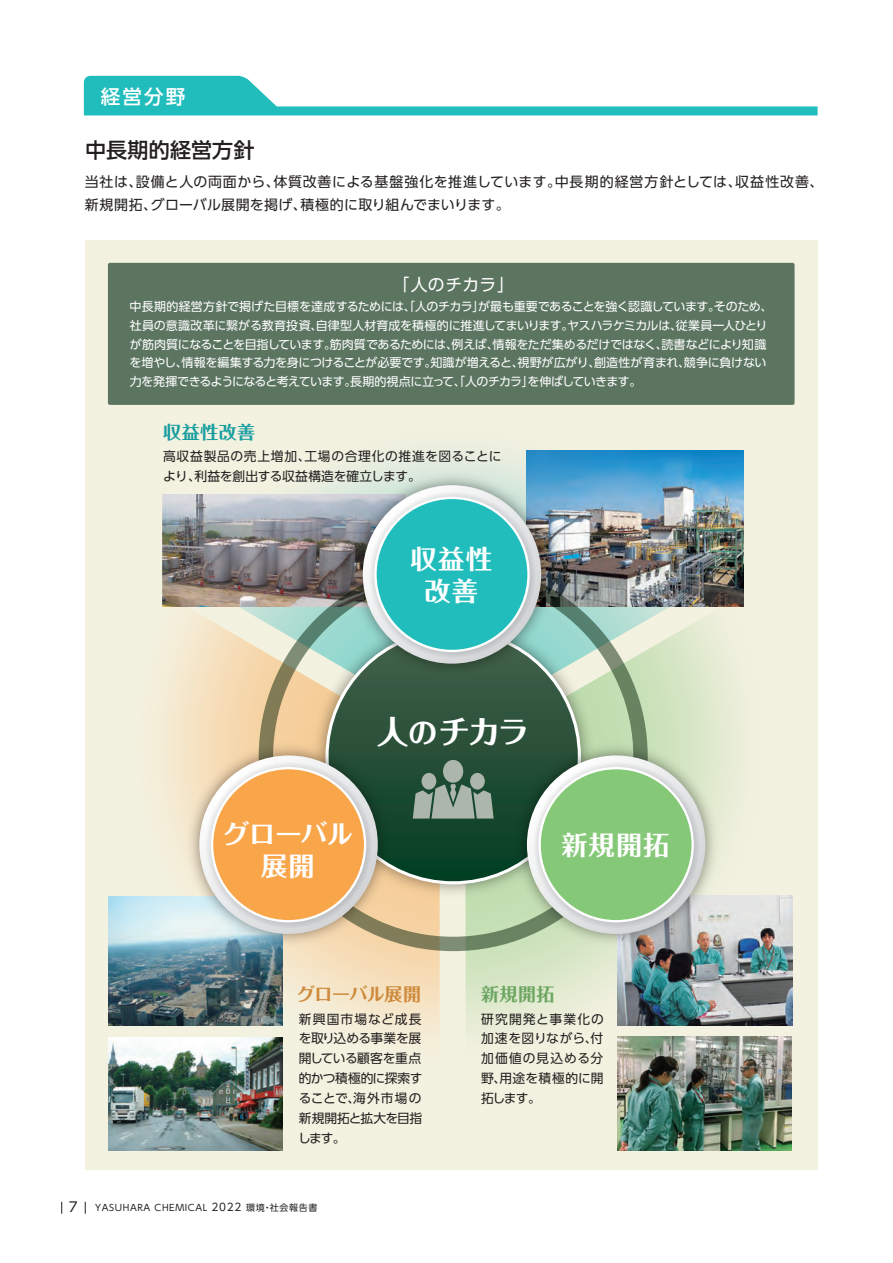
<style>
.page{position:relative;width:893px;height:1263px;background:#fff}
.page>*{position:absolute;margin:0;border:0;box-sizing:border-box;transform-origin:0 0}
.t1{font:700 31.95px "Folk Pro";color:#fff}
.t2{font:700 26.25px/31.5px "Folk Pro";letter-spacing:.04em;color:#fff;text-align:center}
.t3{font:500 21px "UD Shin Go Pro";letter-spacing:.015em;color:#231f20}
.t4{font:500 19.5px "UD Shin Go Pro";color:#fff}
.t5{font:700 18px "Folk Pro";letter-spacing:-.015em;color:#ce8a3c}
.t6{font:700 18px "Folk Pro";letter-spacing:.03em;color:#199ea0}
.t7{font:700 18px "Folk Pro";color:#6da663}
.t8{font:16.8px "UD Shin Go Pro";letter-spacing:.015em;color:#fff}
.t9{font:13.95px/22.5px "UD Shin Go Pro";letter-spacing:.035em;color:#231f20}
.t10{font:12.75px/19.8px "UD Shin Go Pro";letter-spacing:.015em;color:#231f20;text-align:justify}
.t11{font:12px/18.8px "UD Shin Go Pro";letter-spacing:-.03em;color:#fff}
.t12{font:9px "UD Shin Go Pro";letter-spacing:.07em;color:#231f20}
.s1{font-size:29.1px}
.s2{font-size:13.5px}
.s3{font-size:10.5px}
</style>
<div class="page">
<div style="left:85px;top:240px;width:732px;height:929px;background:#f3f1df"></div>
<svg style="left:178px;top:450px;width:549px;height:45px"></svg>
<svg style="left:164px;top:607px;width:276px;height:427px"></svg>
<svg style="left:466px;top:607px;width:269px;height:462px"></svg>
<img style="left:162px;top:495px;width:182px;height:112px">
<img style="left:526px;top:451px;width:218px;height:156px">
<img style="left:618px;top:1036px;width:174px;height:115px">
<img style="left:618px;top:895px;width:174px;height:131px">
<img style="left:108px;top:1037px;width:175px;height:114px">
<img style="left:108px;top:896px;width:175px;height:130px">
<img style="left:305px;top:609px;width:296px;height:296px">
<svg style="left:327px;top:630px;width:252px;height:253px;background:#275139"></svg>
<img style="left:344px;top:467px;width:216px;height:216px">
<svg style="left:363px;top:485px;width:178px;height:179px"></svg>
<svg style="left:369px;top:491px;width:166px;height:167px"></svg>
<svg style="left:374px;top:497px;width:156px;height:155px"></svg>
<div style="left:377px;top:499px;width:150px;height:151px;background:#21bdbd;border-radius:50%"></div>
<img style="left:508px;top:737px;width:216px;height:216px">
<svg style="left:527px;top:755px;width:178px;height:179px;background:#e3e4e5"></svg>
<svg style="left:533px;top:761px;width:166px;height:167px"></svg>
<svg style="left:538px;top:767px;width:156px;height:155px"></svg>
<div style="left:541px;top:769px;width:150px;height:151px;background:#85c878;border-radius:50%"></div>
<img style="left:181px;top:737px;width:216px;height:216px">
<svg style="left:199px;top:755px;width:179px;height:179px;background:#e1e1e1"></svg>
<svg style="left:205px;top:761px;width:167px;height:167px"></svg>
<svg style="left:211px;top:767px;width:155px;height:155px"></svg>
<div style="left:213px;top:769px;width:151px;height:151px;background:#f9a64a;border-radius:50%"></div>
<div style="left:108px;top:263px;width:686px;height:142px;background:#5c7561;border-radius:2px"></div>
<div style="left:470px;top:773px;width:15px;height:16px;background:#adb6ac;border-radius:50%"></div>
<div style="left:422px;top:773px;width:14px;height:16px;background:#adb6ac;border-radius:50%"></div>
<div style="left:443px;top:760px;width:20px;height:23px;background:#adb6ac;border-radius:50%"></div>
<svg style="left:413px;top:784px;width:81px;height:34px;background:#8b9d8f"></svg>
<svg style="left:84px;top:76px;width:192px;height:30px;background:#33c2c2"></svg>
<div style="left:84px;top:106px;width:734px;height:9px;background:#21bdbd"></div>
<svg style="left:61px;top:1202px;width:1px;height:12px"></svg>
<svg style="left:85px;top:1202px;width:1px;height:12px"></svg>
<h3 class="t4" style="left:101px;top:81px;width:86px">経営分野</h3>
<h3 class="t3" style="left:85px;top:133px;width:171px">中長期的経営方針</h3>
<p class="t9" style="left:85px;top:170px;width:740px">当社は、設備と人の両面から、体質改善による基盤強化を推進しています。中長期的経営方針としては、収益性改善、新規開拓、グローバル展開を掲げ、積極的に取り組んでまいります。</p>
<h3 class="t8" style="left:393px;top:271px;width:123px">「人のチカラ」</h3>
<p class="t11" style="left:130px;top:297px;width:644px">中長期的経営方針で掲げた目標を達成するためには、「人のチカラ」が最も重要であることを強く認識しています。そのため、社員の意識改革に繋がる教育投資、自律型人材育成を積極的に推進してまいります。ヤスハラケミカルは、従業員一人ひとりが筋肉質になることを目指しています。筋肉質であるためには、例えば、情報をただ集めるだけではなく、読書などにより知識を増やし、情報を編集する力を身につけることが必要です。知識が増えると、視野が広がり、創造性が育まれ、競争に負けない力を発揮できるようになると考えています。長期的視点に立って、「人のチカラ」を伸ばしていきます。</p>
<h3 class="t6" style="left:163px;top:417px;width:94px">収益性改善</h3>
<p class="t10" style="left:163px;top:446px;width:340px">高収益製品の売上増加、工場の合理化の推進を図ることにより、利益を創出する収益構造を確立します。</p>
<h2 class="t2" style="left:410px;top:540px;width:83px">収益性改善</h2>
<h1 class="t1" style="left:377px;top:705px;width:154px">人<span class="s1">の</span>チカラ</h1>
<h2 class="t2" style="left:223px;top:815px;width:132px">グローバル</h2>
<h2 class="t2" style="left:561px;top:826px;width:110px">新規開拓</h2>
<h2 class="t2" style="left:261px;top:846px;width:55px">展開</h2>
<h3 class="t5" style="left:297px;top:978px;width:126px">グローバル展開</h3>
<h3 class="t7" style="left:481px;top:978px;width:75px">新規開拓</h3>
<p class="t10" style="left:298px;top:1008px;width:126px">新興国市場など成長を取り込める事業を展開している顧客を重点的かつ積極的に探索することで、海外市場の新規開拓と拡大を目指します。</p>
<p class="t10" style="left:481px;top:1008px;width:124px">研究開発と事業化の加速を図りながら、付加価値の見込める分野、用途を積極的に開拓します。</p>
<p class="t12" style="left:69px;top:1200px;width:250px"><span class="s2">7</span> 　YASUHARA CHEMICAL <span class="s3">2022</span> 環境・社会報告書</p>
</div>
